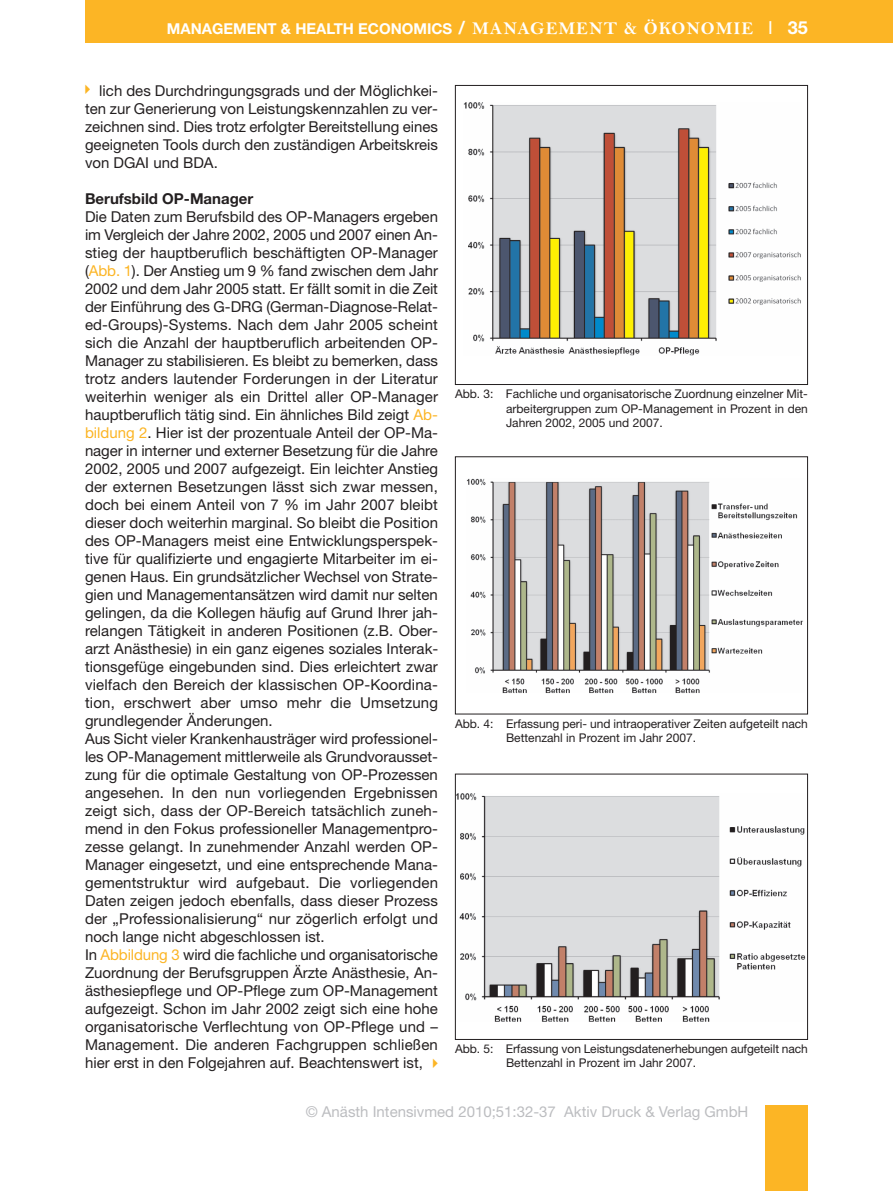
<style>
.page{position:relative;width:893px;height:1191px;background:#fff}
.page>*{position:absolute;margin:0;border:0;box-sizing:border-box;transform-origin:0 0}
.t1{font:15px/18px "Helvetica Neue";color:#231f20;text-align:justify}
.t2{font:15px "Helvetica Neue";color:#bcbdc0}
.t3{font:700 15px "Helvetica Neue";color:#fff}
.t4{font:700 15px "Helvetica Neue";color:#231f20}
.t5{font:12px/14.2px "Helvetica Neue";color:#231f20}
.s1{font-size:18px}
.s2{font-family:"Bell MT Bold";font-weight:400;font-size:18px}
.s3{font-weight:400;font-size:18px}
.s4{color:#fcb525}
</style>
<div class="page">
<div style="left:85px;top:0;width:808px;height:43px;background:#fcb525"></div>
<div style="left:765px;top:1106px;width:43px;height:85px;background:#fcb525"></div>
<img style="left:463px;top:102px;width:338px;height:254px">
<div style="left:455px;top:85px;width:353px;height:300px;border:1px solid #231f20"></div>
<img style="left:466px;top:478px;width:337px;height:215px">
<div style="left:455px;top:456px;width:353px;height:258px;border:1px solid #231f20"></div>
<img style="left:457px;top:793px;width:349px;height:229px">
<div style="left:455px;top:773px;width:353px;height:266px;border:1px solid #231f20"></div>
<p class="t3" style="left:167px;top:23px;width:643px">MANAGEMENT &amp; HEALTH ECONOMICS <span class="s1">/</span> <span class="s2">MANAGEMENT &amp; ÖKONOMIE</span> <span class="s3">I</span> <span class="s1">35</span></p>
<p class="t1" style="left:85px;top:83px;width:354px;text-indent:14px">lich des Durchdringungsgrads und der Möglichkei&shy;ten zur Generierung von Leistungskennzahlen zu ver&shy;zeichnen sind. Dies trotz erfolgter Bereitstellung eines geeigneten Tools durch den zuständigen Arbeitskreis von DGAI und BDA.</p>
<p class="t4" style="left:85px;top:193px;width:170px">Berufsbild OP-Manager</p>
<p class="t1" style="left:85px;top:209px;width:355px;text-align:left">Die Daten zum Berufsbild des OP-Managers ergeben im Vergleich der Jahre 2002, 2005 und 2007 einen An&shy;stieg der hauptberuflich beschäftigten OP-Manager (<span class="s4">Abb. 1</span>). Der Anstieg um 9 % fand zwischen dem Jahr 2002 und dem Jahr 2005 statt. Er fällt somit in die Zeit der Einführung des G-DRG (German-Diagnose-Relat - ed-Groups)-Systems. Nach dem Jahr 2005 scheint sich die Anzahl der hauptberuflich arbeitenden OP-Manager zu stabilisieren. Es bleibt zu bemerken, dass trotz anders lautender Forderungen in der Literatur weiterhin weniger als ein Drittel aller OP-Manager hauptberuflich tätig sind. Ein ähnliches Bild zeigt <span class="s4">Ab&shy;bildung 2</span>. Hier ist der prozentuale Anteil der OP-Ma&shy;nager in interner und externer Besetzung für die Jahre 2002, 2005 und 2007 aufgezeigt. Ein leichter Anstieg der externen Besetzungen lässt sich zwar messen, doch bei einem Anteil von 7 % im Jahr 2007 bleibt dieser doch weiterhin marginal. So bleibt die Position des OP-Managers meist eine Entwicklungsperspek&shy;tive für qualifizierte und engagierte Mitarbeiter im ei&shy;genen Haus. Ein grundsätzlicher Wechsel von Strate&shy;gien und Managementansätzen wird damit nur selten gelingen, da die Kollegen häufig auf Grund Ihrer jah&shy;relangen Tätigkeit in anderen Positionen (z.B. Ober&shy;arzt Anästhesie) in ein ganz eigenes soziales Interak&shy;tionsgefüge eingebunden sind. Dies erleichtert zwar vielfach den Bereich der klassischen OP-Koordina&shy;tion, erschwert aber umso mehr die Umsetzung grund legender Änderungen.<br>Aus Sicht vieler Krankenhausträger wird professionel&shy;les OP-Management mittlerweile als Grundvorausset&shy;zung für die optimale Gestaltung von OP-Prozessen angesehen. In den nun vorliegenden Ergebnissen zeigt sich, dass der OP-Bereich tatsächlich zuneh&shy;mend in den Fokus professioneller Managementpro&shy;zesse gelangt. In zunehmender Anzahl werden OP-Manager eingesetzt, und eine entsprechende Mana - ge mentstruktur wird aufgebaut. Die vorliegenden Daten zeigen jedoch ebenfalls, dass dieser Prozess der „Professionalisierung“ nur zögerlich erfolgt und noch lange nicht abgeschlossen ist.<br>In <span class="s4">Abbildung 3</span> wird die fachliche und organisatorische Zuordnung der Berufsgruppen Ärzte Anästhesie, An&shy;ästhesiepflege und OP-Pflege zum OP-Management aufgezeigt. Schon im Jahr 2002 zeigt sich eine hohe organisatorische Verflechtung von OP-Pflege und – Management. Die anderen Fachgruppen schließen hier erst in den Folgejahren auf. Beachtenswert ist,</p>
<p class="t5" style="left:506px;top:388px;width:303px;text-align:justify;text-indent:-51px">Abb. 3: Fachliche und organisatorische Zuordnung einzelner Mit&shy;arbeitergruppen zum OP-Management in Prozent in den Jahren 2002, 2005 und 2007.</p>
<p class="t5" style="left:506px;top:718px;width:303px;text-indent:-51px">Abb. 4: Erfassung peri- und intraoperativer Zeiten aufgeteilt nach<br>Bettenzahl in Prozent im Jahr 2007.</p>
<p class="t5" style="left:506px;top:1042px;width:303px;text-indent:-51px">Abb. 5: Erfassung von Leistungsdatenerhebungen aufgeteilt nach<br>Bettenzahl in Prozent im Jahr 2007.</p>
<p class="t2" style="left:306px;top:1106px;width:444px">© Anästh Intensivmed 2010;51:32-37 Aktiv Druck &amp; Verlag GmbH</p>
</div>
